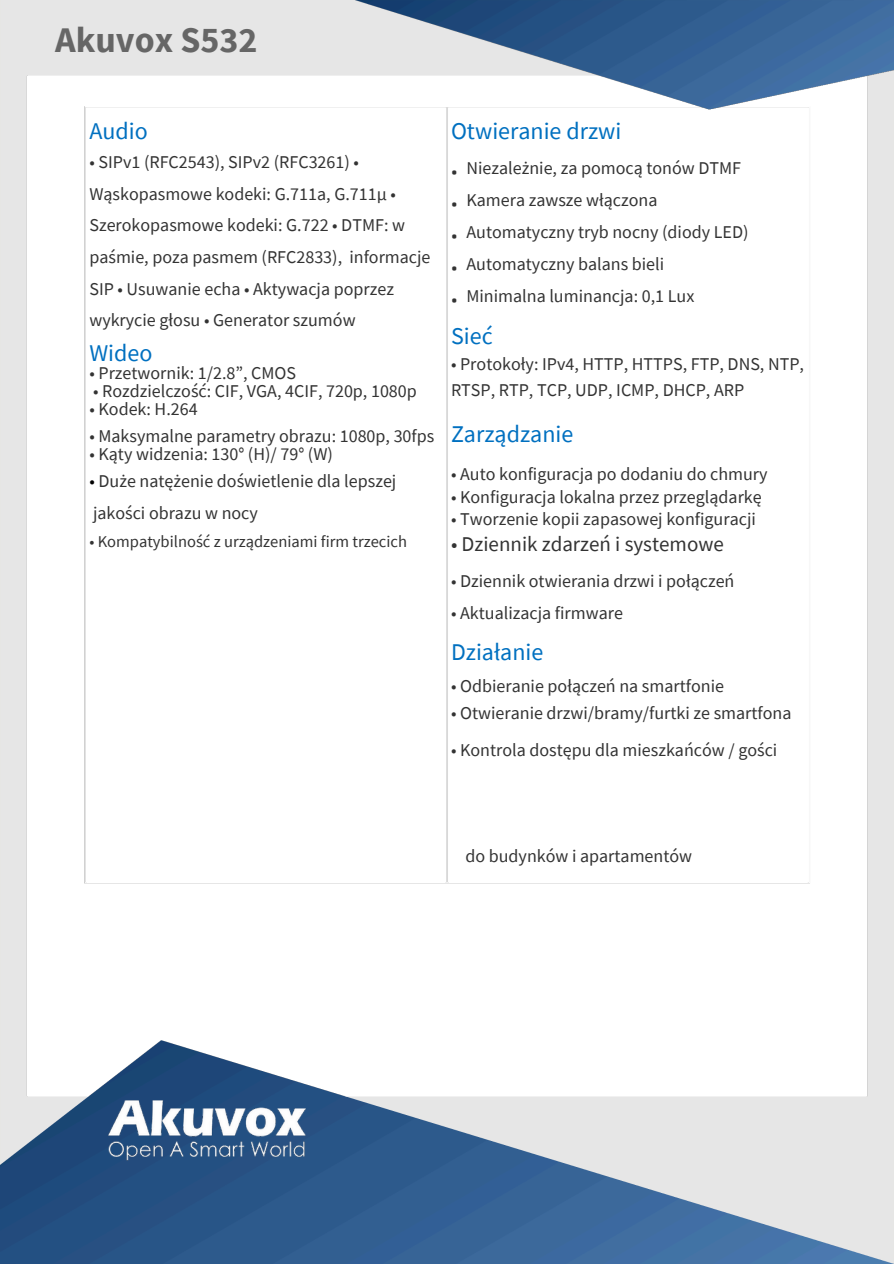
<style>
.page{position:relative;width:894px;height:1264px;background:#fff}
.page>*{position:absolute;margin:0;border:0;box-sizing:border-box;transform-origin:0 0}
.t1{font:700 36px "Source Sans Pro";color:#666}
.t2{font:24px "Source Sans Pro";color:#0070c0}
.t3{font:21px "Source Sans Pro";color:#333}
.t4{font:18px/31.5px "Source Sans Pro";color:#333}
.t5{font:18px "IBM Plex Sans Cond";color:#333}
.t6{font:16.5px "Source Sans Pro";color:#333}
.s1{color:#000}
</style>
<div class="page">
<img style="left:0;top:0;width:893px;height:1263px">
<img style="left:108px;top:1095px;width:197px;height:66px">
<img style="left:346px;top:0;width:547px;height:116px">
<p class="t1" style="left:55px;top:17px;width:204px">Akuvox S532</p>
<p class="t2" style="left:89px;top:116px;width:60px">Audio</p>
<p class="t4" style="left:89px;top:146px;width:342px">• SIPv1 (RFC2543), SIPv2 (RFC3261) • Wąskopasmowe kodeki: G.711a, G.711µ • Szerokopasmowe kodeki: G.722 • DTMF: w paśmie, poza pasmem (RFC2833), informacje SIP • Usuwanie echa • Aktywacja poprzez wykrycie głosu • Generator szumów</p>
<p class="t2" style="left:89px;top:337px;width:64px">Wideo</p>
<p class="t4" style="left:89px;top:357px;width:208px">• Przetwornik: 1/2.8”, CMOS</p>
<p class="t4" style="left:93px;top:375px;width:325px">• Rozdzielczość: CIF, VGA, 4CIF, 720p, 1080p</p>
<p class="t4" style="left:89px;top:393px;width:110px">• Kodek: H.264</p>
<p class="t4" style="left:89px;top:420px;width:346px">• Maksymalne parametry obrazu: 1080p, 30fps</p>
<p class="t4" style="left:89px;top:438px;width:245px">• Kąty widzenia: 130° (H)/ 79° (W)</p>
<p class="t4" style="left:89px;top:465px;width:308px"><span class="s1">•</span> Duże natężenie doświetlenie dla lepszej</p>
<p class="t4" style="left:93px;top:496px;width:166px">jakości obrazu w nocy</p>
<p class="t6" style="left:89px;top:530px;width:319px">• Kompatybilność z urządzeniami firm trzecich</p>
<p class="t2" style="left:451px;top:116px;width:172px">Otwieranie drzwi</p>
<p class="t5" style="left:451px;top:159px;width:8px">•</p>
<p class="t5" style="left:451px;top:191px;width:8px">•</p>
<p class="t5" style="left:451px;top:223px;width:8px">•</p>
<p class="t5" style="left:451px;top:255px;width:8px">•</p>
<p class="t5" style="left:451px;top:287px;width:8px">•</p>
<p class="t4" style="left:466px;top:152px;width:276px">Niezależnie, za pomocą tonów DTMF</p>
<p class="t4" style="left:466px;top:183px;width:192px">Kamera zawsze włączona</p>
<p class="t4" style="left:466px;top:215px;width:283px">Automatyczny tryb nocny (diody LED)</p>
<p class="t4" style="left:466px;top:247px;width:199px">Automatyczny balans bieli</p>
<p class="t4" style="left:466px;top:279px;width:229px">Minimalna luminancja: 0,1 Lux</p>
<p class="t2" style="left:451px;top:320px;width:43px">Sieć</p>
<p class="t4" style="left:451px;top:351px;width:354px;line-height:25.8px">• Protokoły: IPv4, HTTP, HTTPS, FTP, DNS, NTP,<br>RTSP, RTP, TCP, UDP, ICMP, DHCP, ARP</p>
<h2 class="t2" style="left:451px;top:418px;width:124px">Zarządzanie</h2>
<p class="t4" style="left:451px;top:458px;width:318px">• Auto konfiguracja po dodaniu do chmury</p>
<p class="t4" style="left:451px;top:480px;width:312px">• Konfiguracja lokalna przez przeglądarkę</p>
<p class="t4" style="left:451px;top:503px;width:306px">• Tworzenie kopii zapasowej konfiguracji</p>
<p class="t3" style="left:451px;top:530px;width:274px">• Dziennik zdarzeń i systemowe</p>
<p class="t4" style="left:451px;top:565px;width:285px">• Dziennik otwierania drzwi i połączeń</p>
<p class="t4" style="left:451px;top:596px;width:173px">• Aktualizacja firmware</p>
<p class="t2" style="left:451px;top:636px;width:94px">Działanie</p>
<p class="t4" style="left:451px;top:669px;width:274px">• Odbieranie połączeń na smartfonie</p>
<p class="t4" style="left:451px;top:696px;width:342px">• Otwieranie drzwi/bramy/furtki ze smartfona</p>
<p class="t4" style="left:451px;top:734px;width:328px">• Kontrola dostępu dla mieszkańców / gości</p>
<p class="t4" style="left:465px;top:839px;width:228px">do budynków i apartamentów</p>
</div>
